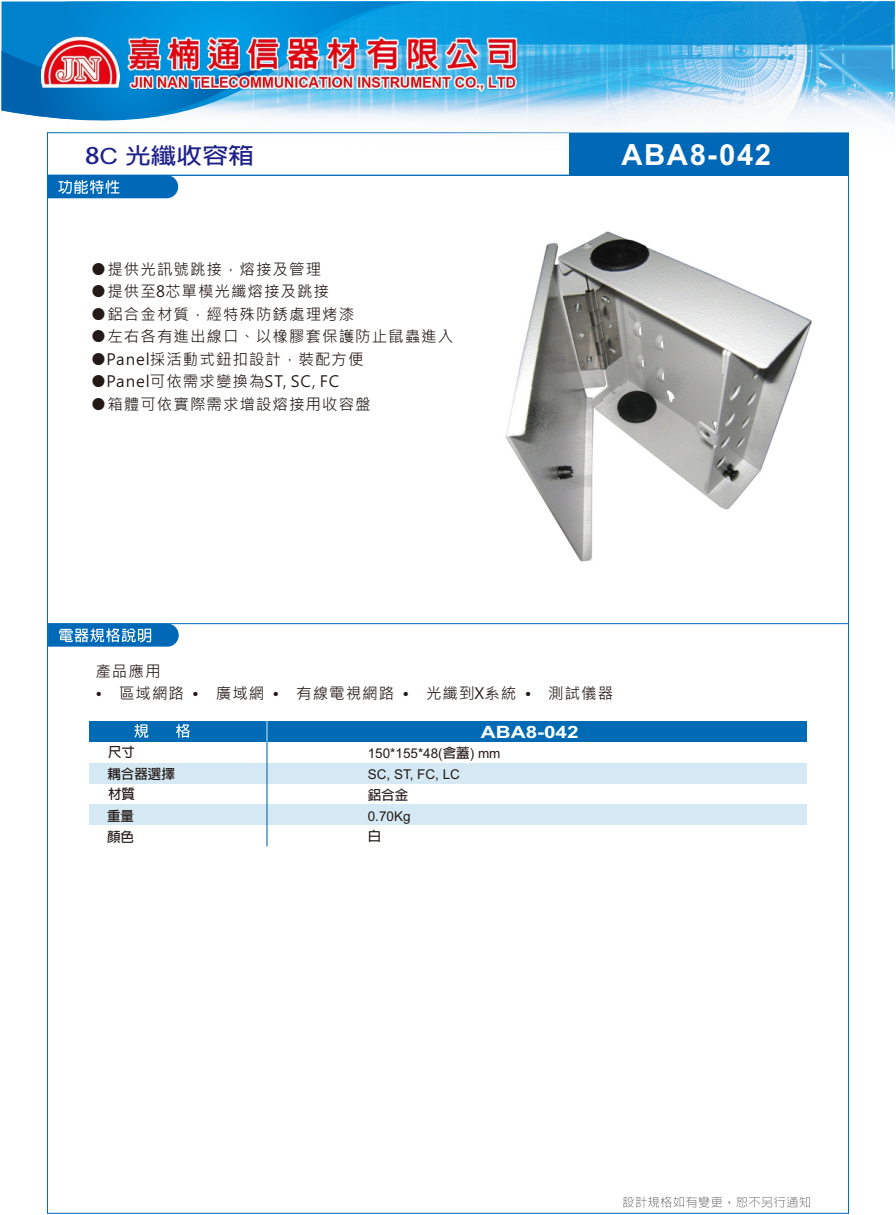
<style>
.page{position:relative;width:896px;height:1215px;background:#fff}
.page>*{position:absolute;margin:0;border:0;box-sizing:border-box;transform-origin:0 0}
.t1{font:700 29.25px "Arial Narrow";letter-spacing:.045em;color:#fff;scale:1.22 1}
.t2{font:700 22.5px "Adobe Fan Heiti Std";color:#1e2188;scale:1.15 1}
.t3{font:700 16.95px "Arial";color:#fff;scale:1.22 1}
.t4{font:15.45px "Microsoft Jheng Hei";letter-spacing:.065em;color:#231916}
.t5{font:13.5px/20.9px "Arial";color:#231916}
.t6{font:700 13.5px/21.9px "Adobe Fan Heiti Std";color:#231916}
.s1{font-family:"Arial";font-weight:400}
.s2{font-family:"Adobe Fan Heiti Std";font-weight:700}
</style>
<div class="page">
<svg style="left:2px;top:2px;width:892px;height:134px"></svg>
<svg style="left:623px;top:1196px;width:99px;height:11px"></svg>
<svg style="left:736px;top:1196px;width:74px;height:11px"></svg>
<hr style="left:47px;top:623px;width:801px;height:1px;background:#0069b7">
<svg style="left:48px;top:623px;width:131px;height:23px;background:#3588c5"></svg>
<hr style="left:47px;top:175px;width:801px;height:1px;background:#0069b7">
<svg style="left:47px;top:175px;width:131px;height:23px;background:#1f7bbf"></svg>
<img style="left:42px;top:35px;width:483px;height:58px">
<div style="left:569px;top:133px;width:280px;height:42px;background:#0069b7"></div>
<img style="left:505px;top:231px;width:306px;height:331px">
<div style="left:89px;top:720px;width:718px;height:21px;background:#006bb5"></div>
<div style="left:89px;top:762px;width:718px;height:21px;background:#d4e9f3"></div>
<div style="left:89px;top:804px;width:718px;height:21px;background:#d4e9f3"></div>
<hr style="left:267px;top:741px;width:1px;height:105px;background:#006bb5">
<svg style="left:267px;top:720px;width:1px;height:21px"></svg>
<svg style="left:134px;top:724px;width:14px;height:13px"></svg>
<svg style="left:176px;top:724px;width:14px;height:13px"></svg>
<h2 class="t2" style="left:85px;top:144px;width:148px">8<span class="s1">C</span> 光纖收容箱</h2>
<h1 class="t1" style="left:621px;top:144px;width:124px">ABA8-042</h1>
<p class="t4" style="left:91px;top:261px;width:232px">●提供光訊號跳接，熔接及管理</p>
<p class="t4" style="left:91px;top:283px;width:240px">●提供至8芯單模光纖熔接及跳接</p>
<p class="t4" style="left:91px;top:306px;width:265px">●鋁合金材質，經特殊防銹處理烤漆</p>
<p class="t4" style="left:91px;top:328px;width:364px">●左右各有進出線口、以橡膠套保護防止鼠蟲進入</p>
<p class="t4" style="left:91px;top:351px;width:274px">●Panel採活動式鈕扣設計，裝配方便</p>
<p class="t4" style="left:91px;top:373px;width:250px">●Panel可依需求變換為ST, SC, FC</p>
<p class="t4" style="left:91px;top:396px;width:281px">●箱體可依實際需求增設熔接用收容盤</p>
<p class="t4" style="left:95px;top:662px;width:67px">產品應用</p>
<p class="t4" style="left:95px;top:685px;width:519px">• 區域網路 • 廣域網 • 有線電視網路 • 光纖到X系統 • 測試儀器</p>
<p class="t6" style="left:107px;top:740px;width:69px">尺⼨<br>耦合器選擇</p>
<p class="t6" style="left:107px;top:783px;width:29px;line-height:21.5px">材質重量</p>
<p class="t3" style="left:481px;top:726px;width:82px">ABA8-042</p>
<p class="t5" style="left:368px;top:744px;width:134px">150*155*48(<span class="s2">含蓋</span>) mm<br>SC, ST, FC, LC</p>
<p class="t6" style="left:368px;top:783px;width:42px">鋁合⾦</p>
<p class="t5" style="left:368px;top:806px;width:44px">0.70Kg</p>
<p class="t6" style="left:107px;top:825px;width:28px">顏⾊</p>
<p class="t6" style="left:368px;top:825px;width:15px">⽩</p>
</div>
